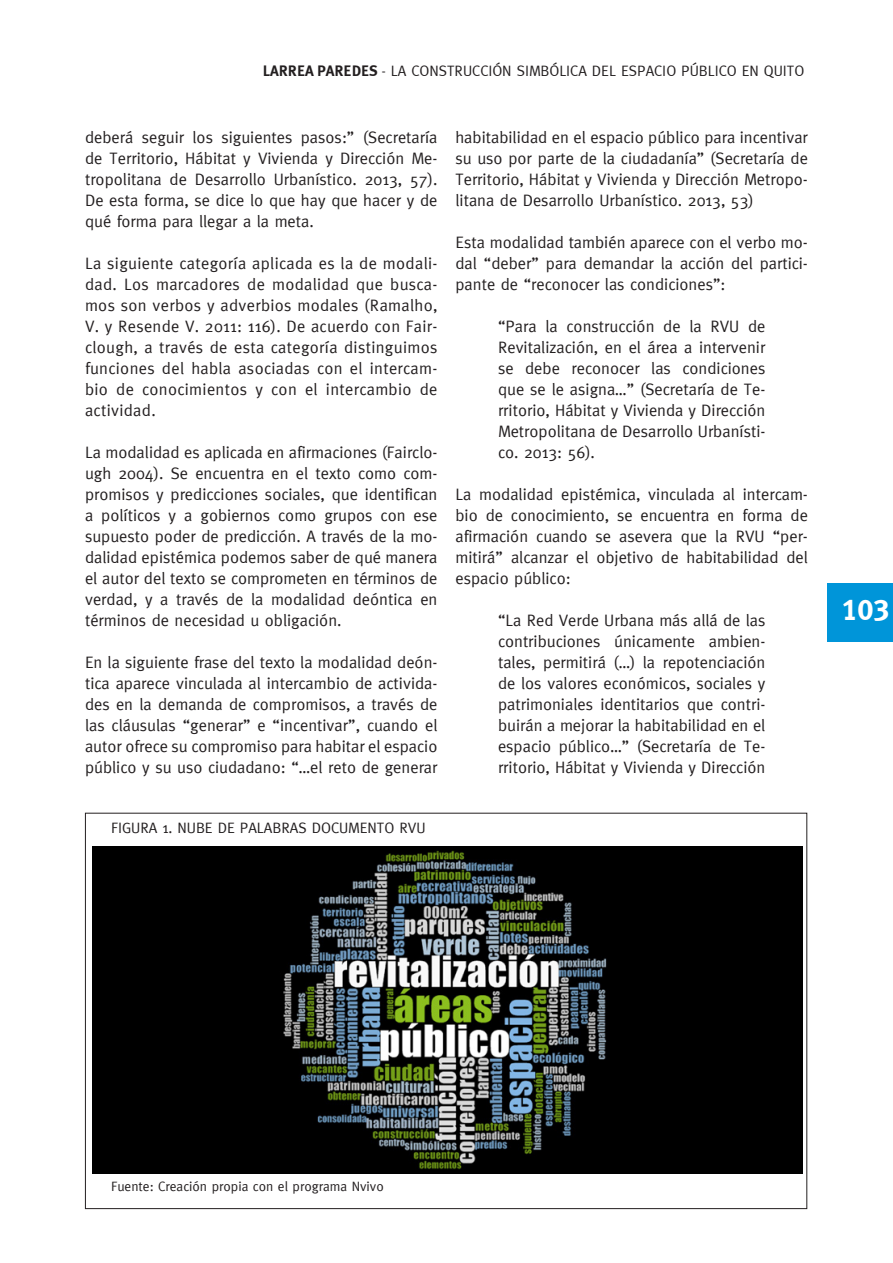
<style>
.page{position:relative;width:893px;height:1263px;background:#fff}
.page>*{position:absolute;margin:0;border:0;box-sizing:border-box;transform-origin:0 0}
.t1{font:30px "Meta Plus Bold Caps";color:#fff}
.t2{font:16.5px/21px "Meta";color:#231f20;text-align:justify}
.t3{font:15px "Meta Caps";color:#231f20}
.t4{font:15px "Meta";color:#231f20}
.t5{font:13.5px "Meta";color:#231f20}
.s1{font-family:"Meta Plus Bold Caps"}
</style>
<div class="page">
<div style="left:827px;top:583px;width:66px;height:58px;background:#0095d9"></div>
<img style="left:92px;top:847px;width:710px;height:326px">
<p class="t3" style="left:263px;top:62px;width:543px"><span class="s1">LARREA PAREDES</span> - LA CONSTRUCCIÓN SIMBÓLICA DEL ESPACIO PÚBLICO EN QUITO</p>
<p class="t2" style="left:85px;top:126px;width:354px">deberá seguir los siguientes pasos:” (Secretaría de Territorio, Hábitat y Vivienda y Dirección Me&shy;tropolitana de Desarrollo Urbanístico. 2013, 57).<br>De esta forma, se dice lo que hay que hacer y de qué forma para llegar a la meta.</p>
<p class="t2" style="left:85px;top:252px;width:354px">La siguiente categoría aplicada es la de modali&shy;dad. Los marcadores de modalidad que busca&shy;mos son verbos y adverbios modales (Ramalho, V. y Resende V. 2011: 116). De acuerdo con Fair&shy;clough, a través de esta categoría distinguimos funciones del habla asociadas con el intercam&shy;bio de conocimientos y con el intercambio de actividad.</p>
<p class="t2" style="left:85px;top:441px;width:354px">La modalidad es aplicada en afirmaciones (Fairclo&shy;ugh 2004). Se encuentra en el texto como com&shy;promisos y predicciones sociales, que identifican a políticos y a gobiernos como grupos con ese supuesto poder de predicción. A través de la mo&shy;dalidad epistémica podemos saber de qué manera el autor del texto se comprometen en términos de verdad, y a través de la modalidad deóntica en términos de necesidad u obligación.</p>
<p class="t2" style="left:85px;top:651px;width:354px">En la siguiente frase del texto la modalidad deón&shy;tica aparece vinculada al intercambio de activida&shy;des en la demanda de compromisos, a través de las cláusulas “generar” e “incentivar”, cuando el autor ofrece su compromiso para habitar el espacio público y su uso ciudadano: “…el reto de generar</p>
<p class="t2" style="left:455px;top:126px;width:354px">habitabilidad en el espacio público para incentivar su uso por parte de la ciudadanía” (Secretaría de Territorio, Hábitat y Vivienda y Dirección Metropo&shy;litana de Desarrollo Urbanístico. 2013, 53)</p>
<p class="t2" style="left:455px;top:231px;width:354px">Esta modalidad también aparece con el verbo mo&shy;dal “deber” para demandar la acción del partici&shy;pante de “reconocer las condiciones”:</p>
<p class="t2" style="left:498px;top:315px;width:269px">“Para la construcción de la RVU de Revitalización, en el área a intervenir se debe reconocer las condiciones que se le asigna…” (Secretaría de Te&shy;rritorio, Hábitat y Vivienda y Dirección Metropolitana de Desarrollo Urbanísti&shy;co. 2013: 56).</p>
<p class="t2" style="left:455px;top:483px;width:354px">La modalidad epistémica, vinculada al intercam&shy;bio de conocimiento, se encuentra en forma de afirmación cuando se asevera que la RVU “per&shy;mitirá” alcanzar el objetivo de habitabilidad del espacio público:</p>
<p class="t2" style="left:498px;top:609px;width:269px">“La Red Verde Urbana más allá de las contribuciones únicamente ambien&shy;tales, permitirá (…) la repotenciación de los valores económicos, sociales y patrimoniales identitarios que contri&shy;buirán a mejorar la habitabilidad en el espacio público…” (Secretaría de Te&shy;rritorio, Hábitat y Vivienda y Dirección</p>
<p class="t4" style="left:111px;top:819px;width:21px">Figura</p>
<p class="t4" style="left:162px;top:819px;width:34px">1. Nube</p>
<p class="t4" style="left:218px;top:819px;width:32px">de palabras</p>
<p class="t4" style="left:312px;top:819px;width:10px">documento</p>
<p class="t4" style="left:399px;top:819px;width:28px">RVU</p>
<h1 class="t1" style="left:841px;top:592px;width:50px">103</h1>
<p class="t5" style="left:111px;top:1178px;width:274px">Fuente: Creación propia con el programa Nvivo</p>
</div>
